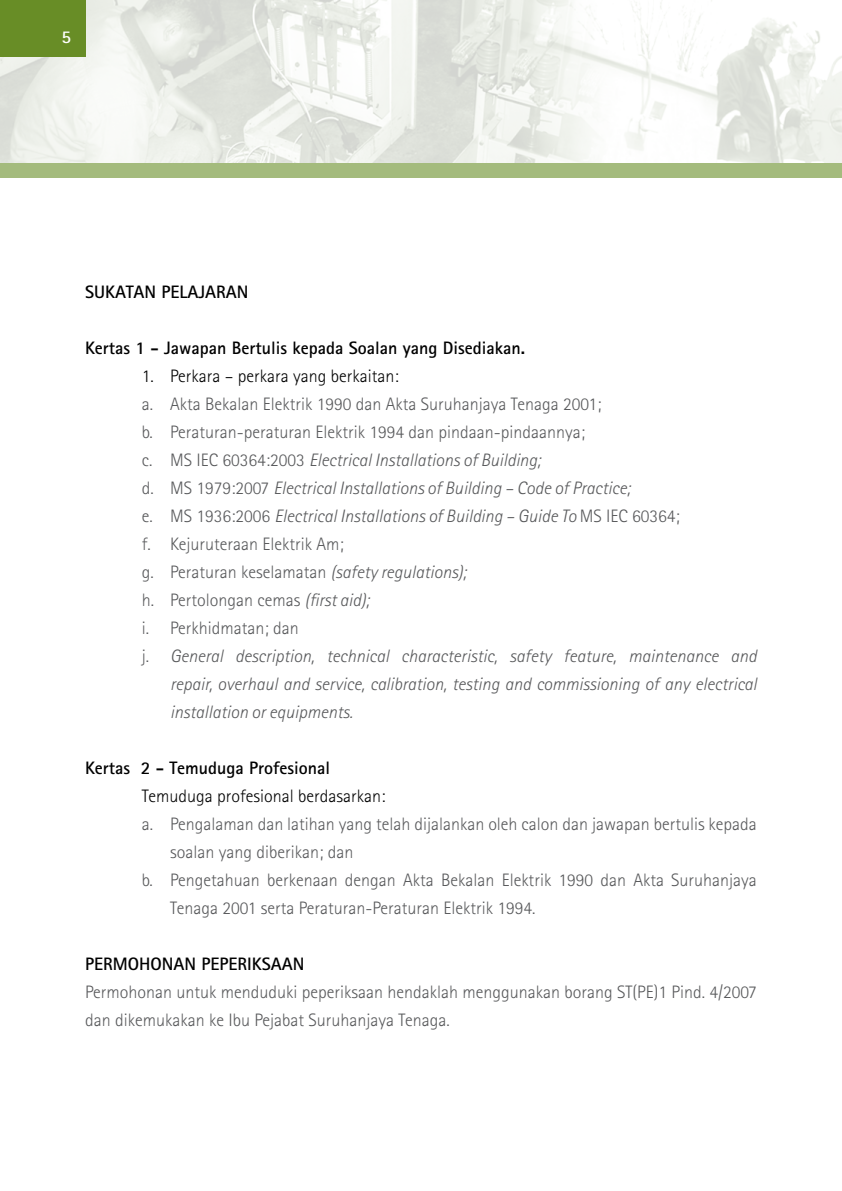
<style>
.page{position:relative;width:842px;height:1191px;background:#fff}
.page>*{position:absolute;margin:0;border:0;box-sizing:border-box;transform-origin:0 0}
.t1{font:300 18px/28px "Rotis Sans Serif";color:#58595b}
.t2{font:italic 300 18px "Rotis Sans Serif";color:#58595b}
.t3{font:700 18px "Rotis Sans Serif";color:#000}
.t4{font:300 18px "Rotis Sans Serif";color:#000}
.t5{font:700 18px "Rotis Sans Serif";color:#fff}
.s1{font-style:normal}
.s2{font-style:italic}
</style>
<div class="page">
<img style="left:0;top:0;width:842px;height:163px">
<div style="left:0;top:163px;width:842px;height:14px;background:#a4bb7d"></div>
<div style="left:0;top:0;width:85px;height:57px;background:#688d26"></div>
<p class="t5" style="left:61px;top:25px;width:11px">5</p>
<p class="t3" style="left:85px;top:280px;width:165px">SUKATAN PELAJARAN</p>
<p class="t3" style="left:85px;top:336px;width:441px">Kertas 1 - Jawapan Bertulis kepada Soalan yang Disediakan.</p>
<p class="t4" style="left:142px;top:365px;width:258px">1. Perkara – perkara yang berkaitan:</p>
<p class="t1" style="left:142px;top:390px;width:461px">a. Akta Bekalan Elektrik 1990 dan Akta Suruhanjaya Tenaga 2001;</p>
<p class="t1" style="left:142px;top:418px;width:445px">b. Peraturan-peraturan Elektrik 1994 dan pindaan-pindaannya;</p>
<p class="t2" style="left:142px;top:449px;width:400px"><span class="s1">c. MS IEC 60364:2003</span> Electrical Installations of Building;</p>
<p class="t2" style="left:142px;top:477px;width:490px"><span class="s1">d. MS 1979:2007</span> Electrical Installations of Building – Code of Practice;</p>
<p class="t2" style="left:142px;top:505px;width:540px"><span class="s1">e. MS 1936:2006</span> Electrical Installations of Building – Guide To <span class="s1">MS IEC 60364;</span></p>
<p class="t1" style="left:142px;top:530px;width:203px">f. Kejuruteraan Elektrik Am;</p>
<p class="t1" style="left:142px;top:558px;width:326px">g. Peraturan keselamatan <span class="s2">(safety regulations);</span></p>
<p class="t1" style="left:142px;top:586px;width:229px">h. Pertolongan cemas <span class="s2">(first aid);</span></p>
<p class="t1" style="left:142px;top:614px;width:158px">i. Perkhidmatan; dan</p>
<p class="t2" style="left:142px;top:645px;width:617px"><span class="s1">j.</span> General description, technical characteristic, safety feature, maintenance and</p>
<p class="t2" style="left:170px;top:673px;width:588px">repair, overhaul and service, calibration, testing and commissioning of any electrical</p>
<p class="t2" style="left:170px;top:701px;width:184px">installation or equipments.</p>
<p class="t3" style="left:85px;top:756px;width:246px">Kertas 2 - Temuduga Profesional</p>
<p class="t4" style="left:142px;top:785px;width:245px">Temuduga profesional berdasarkan:</p>
<p class="t1" style="left:142px;top:810px;width:617px">a. Pengalaman dan latihan yang telah dijalankan oleh calon dan jawapan bertulis kepada</p>
<p class="t1" style="left:170px;top:838px;width:185px">soalan yang diberikan; dan</p>
<p class="t1" style="left:142px;top:866px;width:617px">b. Pengetahuan berkenaan dengan Akta Bekalan Elektrik 1990 dan Akta Suruhanjaya</p>
<p class="t1" style="left:170px;top:894px;width:367px">Tenaga 2001 serta Peraturan-Peraturan Elektrik 1994.</p>
<p class="t3" style="left:85px;top:952px;width:221px">PERMOHONAN PEPERIKSAAN</p>
<p class="t1" style="left:85px;top:978px;width:673px">Permohonan untuk menduduki peperiksaan hendaklah menggunakan borang ST(PE)1 Pind. 4/2007 dan dikemukakan ke Ibu Pejabat Suruhanjaya Tenaga.</p>
</div>
